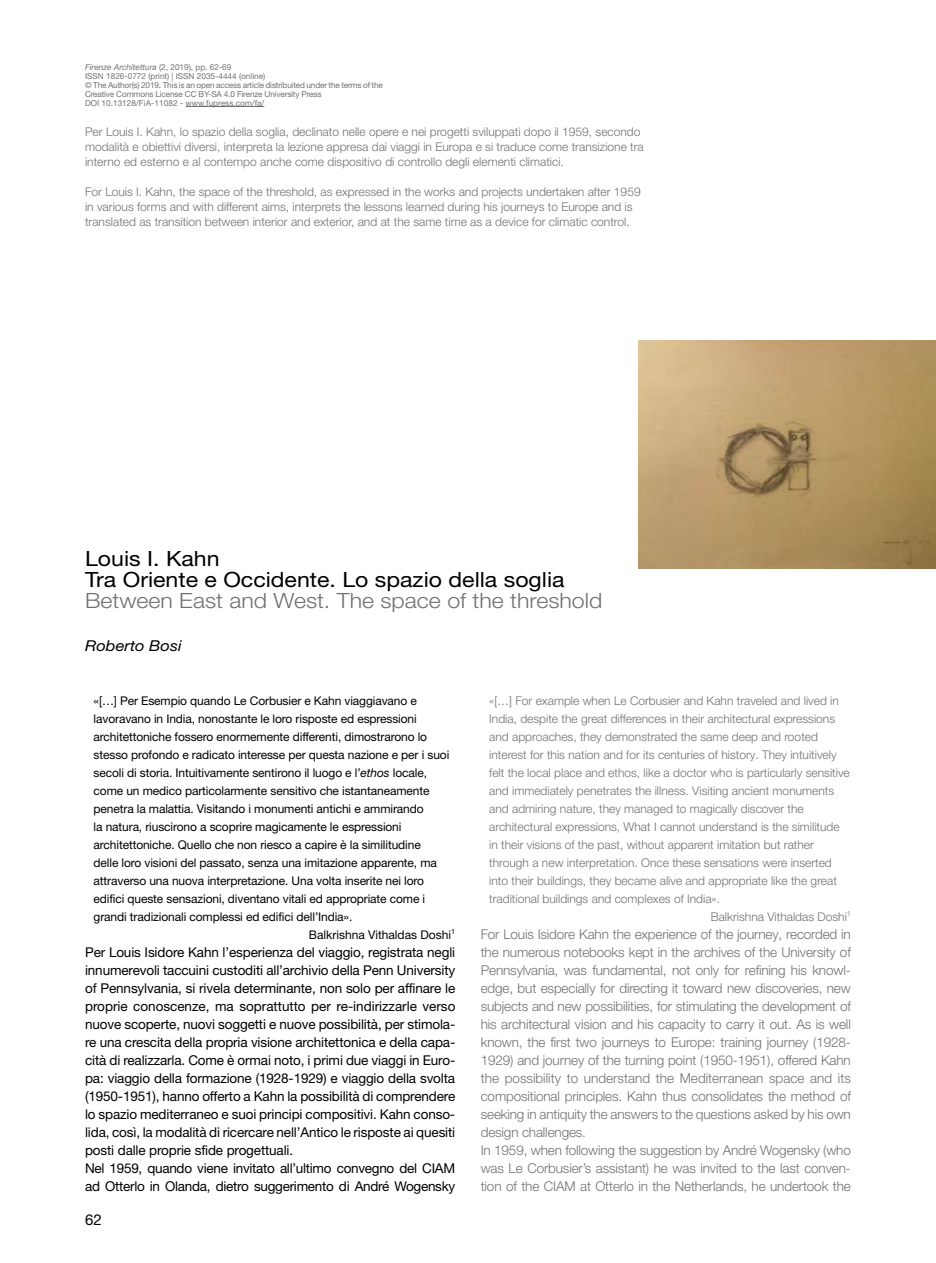
<style>
.page{position:relative;width:936px;height:1263px;background:#fff}
.page>*{position:absolute;margin:0;border:0;box-sizing:border-box;transform-origin:0 0}
.t1{font:21px/21px "Helvetica Neue LT Pro";color:#000;scale:1.1 1}
.t2{font:300 21px "Helvetica Neue LT Pro";color:#707173;scale:1.1 1}
.t3{font:italic 15px "Helvetica Neue LT Pro";color:#000;scale:1.1 1}
.t4{font:15px "Helvetica Neue LT Pro";color:#000}
.t5{font:300 13.5px/18px "Helvetica Neue LT Pro";letter-spacing:-.01em;color:#707173}
.t6{font:13.5px/18px "Helvetica Neue LT Pro";letter-spacing:-.01em;color:#000}
.t7{font:300 12px/15px "Helvetica Neue LT Pro";color:#707173}
.t8{font:12px "Helvetica Neue LT Pro";letter-spacing:-.01em;color:#000}
.t9{font:8.25px/9px "Helvetica Neue LT Pro";letter-spacing:-.02em;color:#707173}
.s1{font-style:italic}
</style>
<div class="page">
<hr style="left:186px;top:106px;width:78px;height:1px;background:#707173">
<img style="left:638px;top:340px;width:297px;height:228px">
<p class="t9" style="left:85px;top:62px;width:299px"><span class="s1">Firenze Architettura</span> (2, 2019), pp. 62-69<br>ISSN 1826-0772 (print) | ISSN 2035-4444 (online)<br>© The Author(s) 2019. This is an open access article distribuited under the terms of the Creative Commons License CC BY-SA 4.0 Firenze University Press<br>DOI 10.13128/FiA-11082 - www.fupress.com/fa/</p>
<p class="t7" style="left:85px;top:124px;width:560px">Per Louis I. Kahn, lo spazio della soglia, declinato nelle opere e nei progetti sviluppati dopo il 1959, secondo modalità e obiettivi diversi, interpreta la lezione appresa dai viaggi in Europa e si traduce come transizione tra interno ed esterno e al contempo anche come dispositivo di controllo degli elementi climatici.</p>
<p class="t7" style="left:85px;top:184px;width:557px">For Louis I. Kahn, the space of the threshold, as expressed in the works and projects undertaken after 1959 in various forms and with different aims, interprets the lessons learned during his journeys to Europe and is translated as transition between interior and exterior, and at the same time as a device for climatic control.</p>
<h1 class="t1" style="left:85px;top:548px;width:437px">Louis I. Kahn<br>Tra Oriente e Occidente. Lo spazio della soglia</h1>
<h1 class="t2" style="left:85px;top:588px;width:471px">Between East and West. The space of the threshold</h1>
<p class="t3" style="left:85px;top:636px;width:89px">Roberto Bosi</p>
<p class="t8" style="left:94px;top:693px;width:325px">«[…] Per Esempio quando Le Corbusier e Kahn viaggiavano e</p>
<p class="t8" style="left:94px;top:711px;width:325px">lavoravano in India, nonostante le loro risposte ed espressioni</p>
<p class="t8" style="left:94px;top:729px;width:335px">architettoniche fossero enormemente differenti, dimostrarono lo</p>
<p class="t8" style="left:94px;top:747px;width:357px">stesso profondo e radicato interesse per questa nazione e per i suoi</p>
<p class="t8" style="left:94px;top:765px;width:335px">secoli di storia. Intuitivamente sentirono il luogo e l’<span class="s1">ethos</span> locale,</p>
<p class="t8" style="left:94px;top:783px;width:337px">come un medico particolarmente sensitivo che istantaneamente</p>
<p class="t8" style="left:94px;top:801px;width:331px">penetra la malattia. Visitando i monumenti antichi e ammirando</p>
<p class="t8" style="left:94px;top:819px;width:309px">la natura, riuscirono a scoprire magicamente le espressioni</p>
<p class="t8" style="left:94px;top:837px;width:329px">architettoniche. Quello che non riesco a capire è la similitudine</p>
<p class="t8" style="left:94px;top:855px;width:345px">delle loro visioni del passato, senza una imitazione apparente, ma</p>
<p class="t8" style="left:94px;top:873px;width:332px">attraverso una nuova interpretazione. Una volta inserite nei loro</p>
<p class="t8" style="left:94px;top:891px;width:333px">edifici queste sensazioni, diventano vitali ed appropriate come i</p>
<p class="t8" style="left:94px;top:909px;width:260px">grandi tradizionali complessi ed edifici dell’India».</p>
<p class="t8" style="left:309px;top:927px;width:148px">Balkrishna Vithaldas Doshi<sup>1</sup></p>
<p class="t6" style="left:85px;top:942px;width:372px">Per Louis Isidore Kahn l’esperienza del viaggio, registrata negli innumerevoli taccuini custoditi all’archivio della Penn University of Pennsylvania, si rivela determinante, non solo per affinare le proprie conoscenze, ma soprattutto per re-indirizzarle verso nuove scoperte, nuovi soggetti e nuove possibilità, per stimola&shy;re una crescita della propria visione architettonica e della capa&shy;cità di realizzarla. Come è ormai noto, i primi due viaggi in Euro&shy;pa: viaggio della formazione (1928-1929) e viaggio della svolta (1950-1951), hanno offerto a Kahn la possibilità di comprendere lo spazio mediterraneo e suoi principi compositivi. Kahn conso&shy;lida, così, la modalità di ricercare nell’Antico le risposte ai quesiti posti dalle proprie sfide progettuali.<br>Nel 1959, quando viene invitato all’ultimo convegno del CIAM ad Otterlo in Olanda, dietro suggerimento di André Wogensky</p>
<p class="t4" style="left:85px;top:1210px;width:18px">62</p>
<p class="t7" style="left:489px;top:693px;width:351px">«[…] For example when Le Corbusier and Kahn traveled and lived in</p>
<p class="t7" style="left:489px;top:711px;width:347px">India, despite the great differences in their architectural expressions</p>
<p class="t7" style="left:489px;top:729px;width:330px">and approaches, they demonstrated the same deep and rooted</p>
<p class="t7" style="left:489px;top:747px;width:349px">interest for this nation and for its centuries of history. They intuitively</p>
<p class="t7" style="left:489px;top:765px;width:362px">felt the local place and ethos, like a doctor who is particularly sensitive</p>
<p class="t7" style="left:489px;top:783px;width:346px">and immediately penetrates the illness. Visiting ancient monuments</p>
<p class="t7" style="left:489px;top:801px;width:316px">and admiring nature, they managed to magically discover the</p>
<p class="t7" style="left:489px;top:819px;width:352px">architectural expressions, What I cannot understand is the similitude</p>
<p class="t7" style="left:489px;top:837px;width:326px">in their visions of the past, without apparent imitation but rather</p>
<p class="t7" style="left:489px;top:855px;width:344px">through a new interpretation. Once these sensations were inserted</p>
<p class="t7" style="left:489px;top:873px;width:349px">into their buildings, they became alive and appropriate like the great</p>
<p class="t7" style="left:489px;top:891px;width:232px">traditional buildings and complexes of India».</p>
<p class="t7" style="left:710px;top:909px;width:142px">Balkrishna Vithaldas Doshi<sup>1</sup></p>
<p class="t5" style="left:480px;top:924px;width:371px">For Louis Isidore Kahn the experience of the journey, recorded in the numerous notebooks kept in the archives of the University of Pennsylvania, was fundamental, not only for refining his knowl&shy;edge, but especially for directing it toward new discoveries, new subjects and new possibilities, for stimulating the development of his architectural vision and his capacity to carry it out. As is well known, the first two journeys to Europe: training journey (1928- 1929) and journey of the turning point (1950-1951), offered Kahn the possibility to understand the Mediterranean space and its compositional principles. Kahn thus consolidates the method of seeking in antiquity the answers to the questions asked by his own design challenges.<br>In 1959, when following the suggestion by André Wogensky (who was Le Corbusier’s assistant) he was invited to the last conven&shy;tion of the CIAM at Otterlo in the Netherlands, he undertook the</p>
</div>
